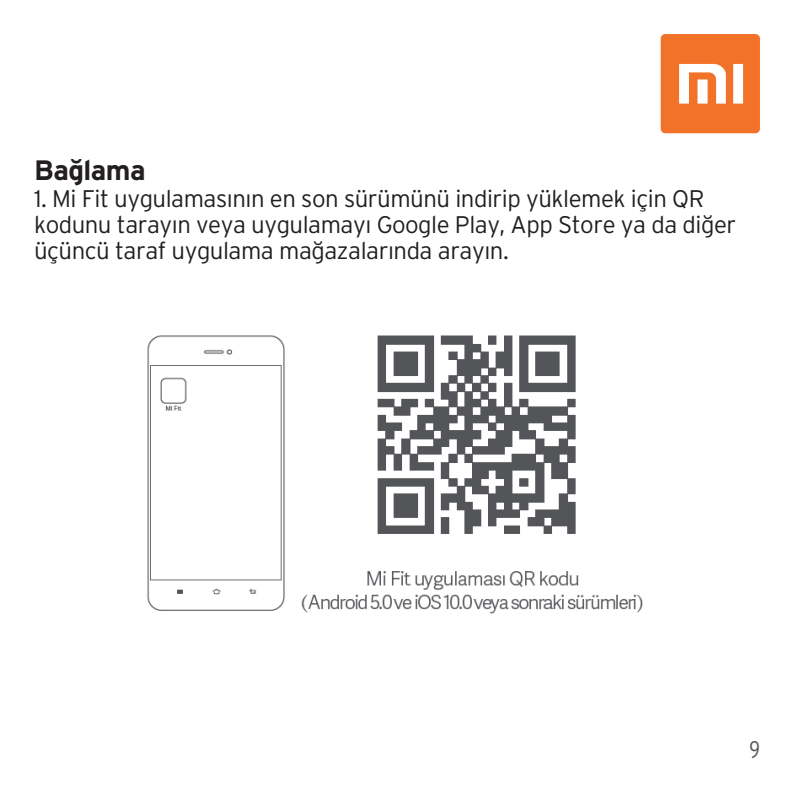
<style>
.page{position:relative;width:794px;height:794px;background:#fff}
.page>*{position:absolute;margin:0;border:0;box-sizing:border-box;transform-origin:0 0}
.Normal_hxc正文{font:28px "Interstate Bold TR";letter-spacing:-.02em;color:#231f20}
.Normal_hxc正文-2{font:24px/26.4px "Interstate Light TR";letter-spacing:-.02em;color:#231f20}
.t1{font:24px "Interstate Light Condensed TR";color:#57585a}
</style>
<div class="page">
<svg style="left:660px;top:34px;width:100px;height:99px"></svg>
<img style="left:147px;top:335px;width:496px;height:279px">
<p class="Normal_hxc正文" style="left:34px;top:155px;width:113px">Bağlama</p>
<p class="Normal_hxc正文-2" style="left:34px;top:185px;width:672px">1. Mi Fit uygulamasının en son sürümünü indirip yüklemek için QR</p>
<p class="Normal_hxc正文-2" style="left:34px;top:211px;width:703px">kodunu tarayın veya uygulamayı Google Play, App Store ya da diğer üçüncü taraf uygulama mağazalarında arayın.</p>
<p class="t1" style="left:749px;top:736px;width:12px">9</p>
</div>
